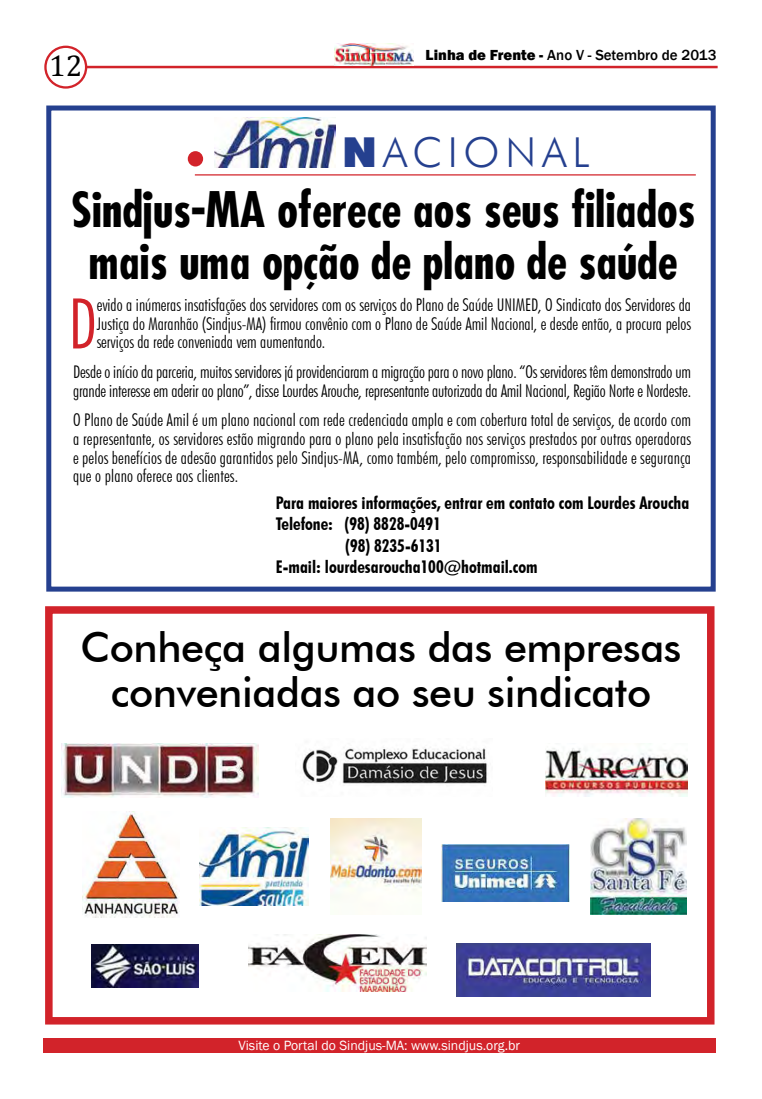
<style>
.page{position:relative;width:762px;height:1099px;background:#fff}
.page>*{position:absolute;margin:0;border:0;box-sizing:border-box;transform-origin:0 0}
.t1{font:300 condensed 70.12px "Futura BT";color:#d2232a}
.t2{font:700 condensed 47.5px/52.5px "Futura";color:#000;text-align:center}
.t3{font:500 41.25px/45px "Futura BT";letter-spacing:-.01em;color:#000;text-align:center}
.t4{font:300 41.25px "Futura BT";letter-spacing:.14em;color:#25408f}
.t5{font:30px "Cambria";color:#000}
.t6{font:300 condensed 17.5px/18.8px "Futura BT";letter-spacing:-.01em;color:#000;text-align:justify}
.t7{font:700 condensed 17.5px "Futura BT";color:#000}
.t8{font:500 15px "Franklin Gothic";color:#000}
.t9{font:13.75px "Franklin Gothic";color:#fff}
.s1{font-weight:800}
.s2{font-weight:900}
</style>
<div class="page">
<hr style="left:85px;top:66px;width:632px;height:2px;background:#d2232a">
<div style="left:44px;top:46px;width:43px;height:43px;border:2px solid #d2232a;border-radius:50%"></div>
<img style="left:334px;top:43px;width:80px;height:22px">
<div style="left:44px;top:1038px;width:672px;height:14px;background:#d2232a"></div>
<img style="left:83px;top:811px;width:96px;height:106px">
<img style="left:302px;top:747px;width:186px;height:39px">
<img style="left:249px;top:934px;width:178px;height:57px">
<img style="left:92px;top:944px;width:106px;height:43px">
<img style="left:590px;top:818px;width:97px;height:96px">
<img style="left:330px;top:818px;width:92px;height:82px">
<img style="left:546px;top:748px;width:141px;height:48px">
<img style="left:61px;top:743px;width:198px;height:54px">
<img style="left:456px;top:943px;width:194px;height:53px">
<div style="left:45px;top:606px;width:669px;height:418px;border:8px solid #d2232a"></div>
<img style="left:215px;top:117px;width:120px;height:50px">
<div style="left:188px;top:151px;width:15px;height:15px;background:#d2232a;border-radius:50%"></div>
<hr style="left:195px;top:174px;width:501px;height:1px;background:#d2232a">
<div style="left:46px;top:105px;width:670px;height:486px;border:5px solid #25408f"></div>
<img style="left:199px;top:827px;width:109px;height:78px">
<img style="left:442px;top:844px;width:128px;height:57px">
<h3 class="t5" style="left:49px;top:48px;width:35px">12</h3>
<p class="t8" style="left:426px;top:46px;width:292px"><span class="s1">Linha de Frente -</span> Ano V - Setembro de 2013</p>
<h3 class="t4" style="left:342px;top:127px;width:249px"><span class="s2">N</span>ACIONAL</h3>
<h2 class="t2" style="left:71px;top:183px;width:626px">Sindjus-MA oferece aos seus filiados mais uma opção de plano de saúde</h2>
<h1 class="t1" style="left:68px;top:281px;width:30px">D</h1>
<p class="t6" style="left:97px;top:295px;width:596px">evido a inúmeras insatisfações dos servidores com os serviços do Plano de Saúde UNIMED, O Sindicato dos Servidores da Justiça do Maranhão (Sindjus-MA) firmou convênio com o Plano de Saúde Amil Nacional, e desde então, a procura pelos serviços da rede conveniada vem aumentando.</p>
<p class="t6" style="left:73px;top:362px;width:619px">Desde o início da parceria, muitos servidores já providenciaram a migração para o novo plano. “Os servidores têm demonstrado um grande interesse em aderir ao plano”, disse Lourdes Arouche, representante autorizada da Amil Nacional, Região Norte e Nordeste.</p>
<p class="t6" style="left:73px;top:410px;width:619px">O Plano de Saúde Amil é um plano nacional com rede credenciada ampla e com cobertura total de serviços, de acordo com a representante, os servidores estão migrando para o plano pela insatisfação nos serviços prestados por outras operadoras e pelos benefícios de adesão garantidos pelo Sindjus-MA, como também, pelo compromisso, responsabilidade e segurança que o plano oferece aos clientes.</p>
<p class="t7" style="left:276px;top:492px;width:415px">Para maiores informações, entrar em contato com Lourdes Aroucha</p>
<p class="t7" style="left:276px;top:513px;width:166px">Telefone: (98) 8828-0491</p>
<p class="t7" style="left:345px;top:534px;width:98px">(98) 8235-6131</p>
<p class="t7" style="left:276px;top:555px;width:263px">E-mail: lourdesaroucha100@hotmail.com</p>
<h3 class="t3" style="left:80px;top:625px;width:602px">Conheça algumas das empresas conveniadas ao seu sindicato</h3>
<p class="t9" style="left:238px;top:1036px;width:283px">Visite o Portal do Sindjus-MA: www.sindjus.org.br</p>
</div>
